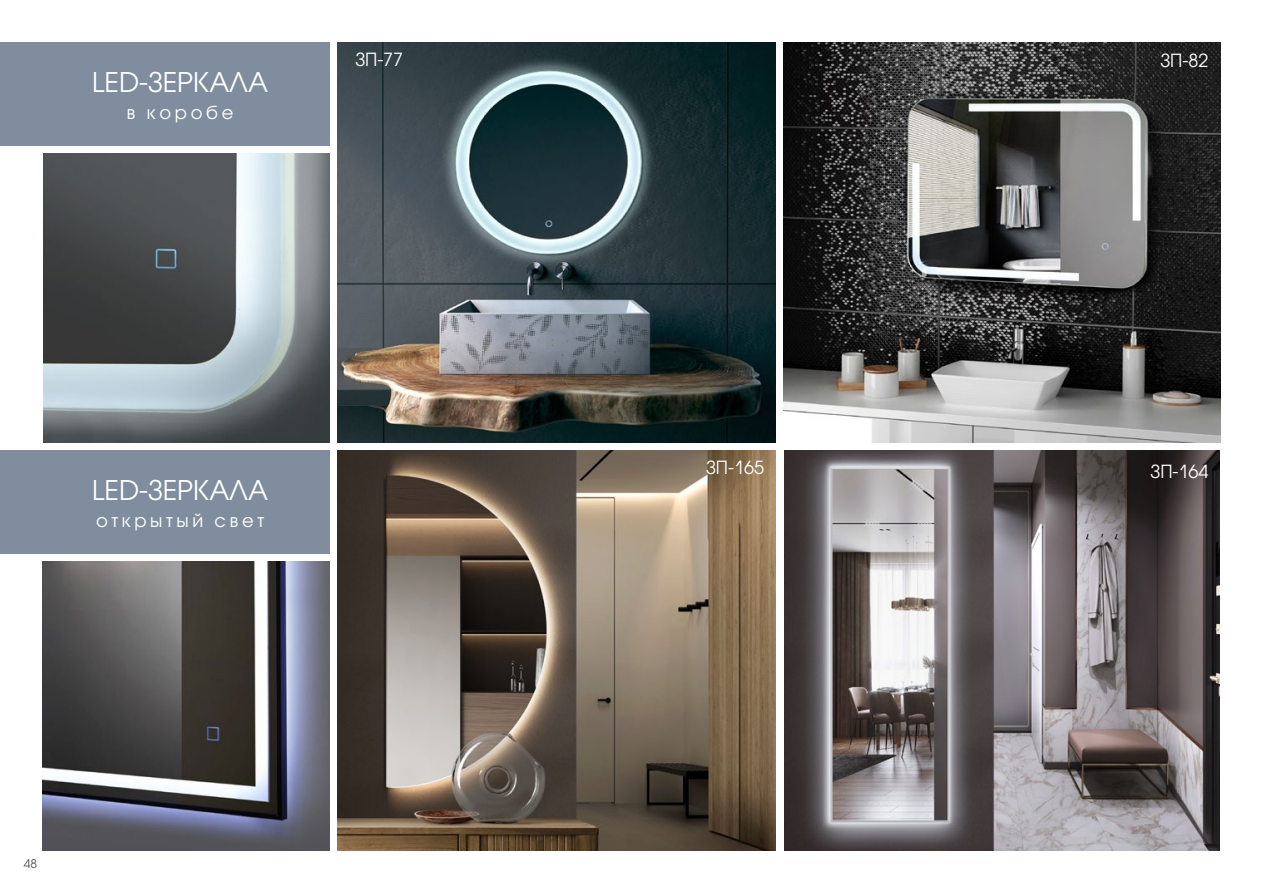
<style>
.page{position:relative;width:1263px;height:893px;background:#fff}
.page>*{position:absolute;margin:0;border:0;box-sizing:border-box;transform-origin:0 0}
.t1{font:27px "Avant Garde Gothic C";color:#fff}
.t2{font:18px "Avant Garde Gothic C";letter-spacing:.2em;color:#fff}
.t3{font:12px "Avant Garde Gothic C";color:#575756}
</style>
<div class="page">
<img style="left:44px;top:154px;width:286px;height:288px">
<img style="left:337px;top:43px;width:438px;height:399px">
<img style="left:43px;top:561px;width:287px;height:289px">
<img style="left:783px;top:43px;width:437px;height:399px">
<div style="left:0;top:43px;width:330px;height:103px;background:#7f8d9f"></div>
<div style="left:0;top:450px;width:330px;height:103px;background:#7f8d9f"></div>
<img style="left:784px;top:451px;width:435px;height:399px">
<img style="left:337px;top:451px;width:438px;height:399px">
<h1 class="t1" style="left:92px;top:66px;width:178px">LED-ЗЕРКАЛА</h1>
<p class="t2" style="left:127px;top:102px;width:108px">в коробе</p>
<p class="t2" style="left:355px;top:49px;width:49px">ЗП-77</p>
<p class="t2" style="left:1160px;top:50px;width:49px">ЗП-82</p>
<h1 class="t1" style="left:92px;top:474px;width:178px">LED-ЗЕРКАЛА</h1>
<p class="t2" style="left:96px;top:510px;width:170px">открытый свет</p>
<p class="t3" style="left:24px;top:857px;width:15px">48</p>
<p class="t2" style="left:706px;top:457px;width:59px">ЗП-165</p>
<p class="t2" style="left:1150px;top:460px;width:59px">ЗП-164</p>
</div>
